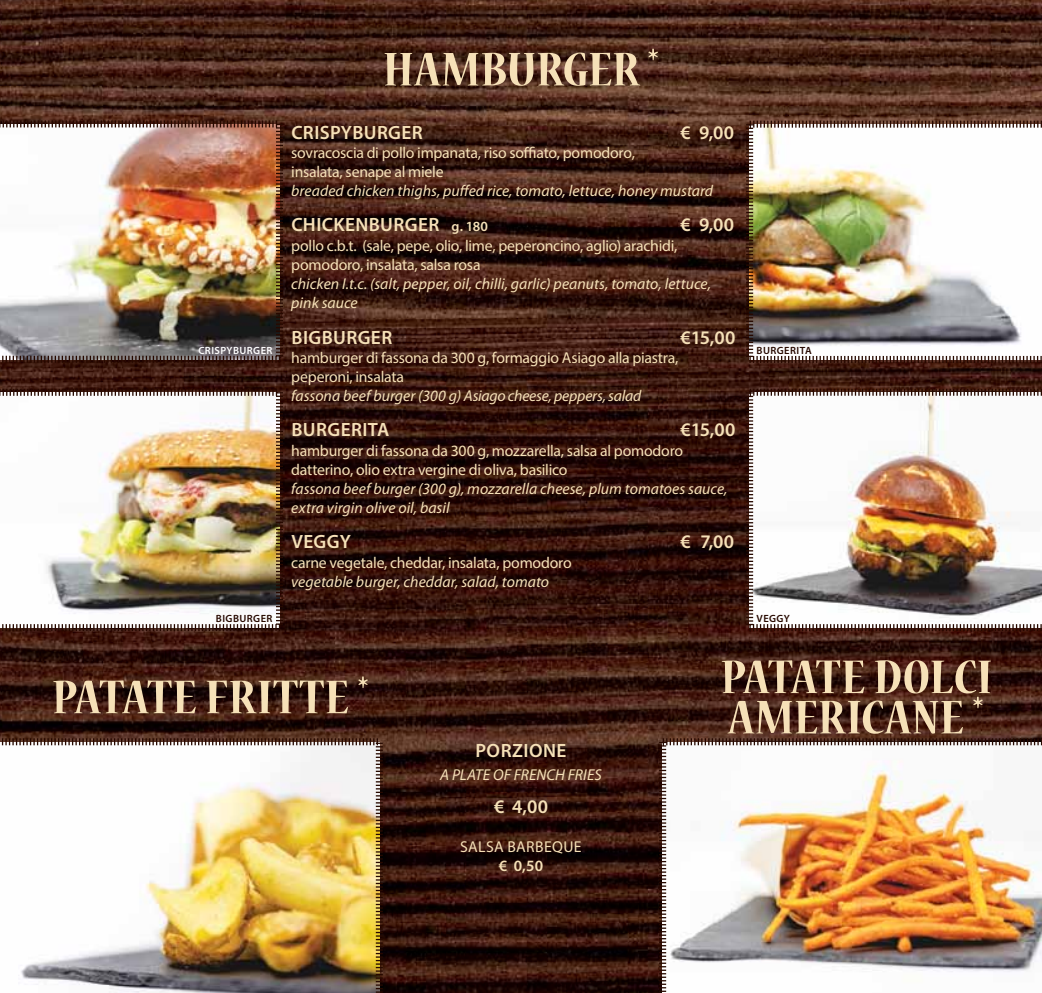
<style>
.page{position:relative;width:1042px;height:993px;background:#fff}
.page>*{position:absolute;margin:0;border:0;box-sizing:border-box;transform-origin:0 0}
.t1{font:700 condensed 52.5px/40.2px "Nueva Std";color:#f6e1b8;scale:1.1 1}
.t2{font:600 19.25px "Myriad Pro";letter-spacing:.02em;color:#f6e1b8}
.t3{font:15.75px/19.2px "Myriad Pro";letter-spacing:-.015em;color:#f6e1b8}
.t4{font:italic 15.75px/19.2px "Myriad Pro";color:#f6e1b8}
.t5{font:15.75px "Myriad Pro";letter-spacing:.025em;color:#f6e1b8}
.t6{font:600 15.75px "Myriad Pro";color:#f6e1b8}
.t7{font:600 10.5px "Myriad Pro";letter-spacing:.04em;color:#270900}
.t8{font:600 10.5px "Myriad Pro";color:#fff}
.s1{font-size:14px}
</style>
<div class="page">
<img style="left:0;top:0;width:1042px;height:992px">
<img style="left:745px;top:387px;width:297px;height:245px">
<img style="left:745px;top:119px;width:297px;height:245px">
<img style="left:0;top:119px;width:284px;height:245px">
<img style="left:0;top:387px;width:284px;height:245px">
<img style="left:0;top:736px;width:384px;height:256px">
<img style="left:658px;top:736px;width:384px;height:256px">
<p class="t8" style="left:198px;top:343px;width:7px">CRISP</p>
<p class="t8" style="left:227px;top:343px;width:14px">YBURGER</p>
<p class="t7" style="left:216px;top:611px;width:58px">BIGBURGER</p>
<h1 class="t1" style="left:383px;top:52px;width:253px">HAMBURGER *</h1>
<p class="t2" style="left:291px;top:120px;width:11px">CRISP</p>
<p class="t2" style="left:341px;top:120px;width:23px">YBURGER</p>
<p class="t2" style="left:680px;top:120px;width:55px">€ 9,00</p>
<p class="t3" style="left:291px;top:143px;width:345px">sovracoscia di pollo impanata, riso soffiato, pomodoro, insalata, senape al miele</p>
<p class="t4" style="left:291px;top:181px;width:423px">breaded chicken thighs, puffed rice, tomato, lettuce, honey mustard</p>
<p class="t2" style="left:291px;top:212px;width:198px">CHICKENBURGER <span class="s1">G. 180</span></p>
<p class="t2" style="left:680px;top:212px;width:55px">€ 9,00</p>
<p class="t3" style="left:291px;top:235px;width:388px">pollo c.b.t. (sale, pepe, olio, lime, peperoncino, aglio) arachidi, pomodoro, insalata, salsa rosa</p>
<p class="t4" style="left:291px;top:274px;width:421px">chicken I.t.c. (salt, pepper, oil, chilli, garlic) peanuts, tomato, lettuce, pink sauce</p>
<p class="t2" style="left:291px;top:324px;width:102px">BIGBURGER</p>
<p class="t2" style="left:680px;top:324px;width:56px">€15,00</p>
<p class="t3" style="left:291px;top:347px;width:389px">hamburger di fassona da 300 g, formaggio Asiago alla piastra, peperoni, insalata</p>
<p class="t4" style="left:291px;top:386px;width:351px">fassona beef burger (300 g) Asiago cheese, peppers, salad</p>
<p class="t2" style="left:291px;top:417px;width:99px">BURGERITA</p>
<p class="t2" style="left:680px;top:417px;width:56px">€15,00</p>
<p class="t3" style="left:291px;top:440px;width:393px">hamburger di fassona da 300 g, mozzarella, salsa al pomodoro datterino, olio extra vergine di oliva, basilico</p>
<p class="t4" style="left:291px;top:479px;width:438px">fassona beef burger (300 g), mozzarella cheese, plum tomatoes sauce, extra virgin olive oil, basil</p>
<p class="t2" style="left:291px;top:529px;width:55px">VEGGY</p>
<p class="t2" style="left:680px;top:529px;width:55px">€ 7,00</p>
<p class="t3" style="left:291px;top:552px;width:282px">carne vegetale, cheddar, insalata, pomodoro</p>
<p class="t4" style="left:291px;top:571px;width:259px">vegetable burger, cheddar, salad, tomato</p>
<p class="t7" style="left:756px;top:343px;width:57px">BURGERITA</p>
<p class="t7" style="left:756px;top:611px;width:35px">VEGGY</p>
<h1 class="t1" style="left:52px;top:679px;width:290px">PATATE FRITTE *</h1>
<p class="t2" style="left:475px;top:738px;width:13px">PORZIONE</p>
<p class="t4" style="left:440px;top:764px;width:163px">A PLATE OF FRENCH FRIES</p>
<p class="t2" style="left:494px;top:794px;width:55px">€ 4,00</p>
<p class="t5" style="left:460px;top:836px;width:123px">Salsa barbeque</p>
<p class="t6" style="left:499px;top:855px;width:46px">€ 0,50</p>
<h1 class="t1" style="left:720px;top:659px;width:249px">PATATE DOLCI<br>AMERICANE *</h1>
</div>
